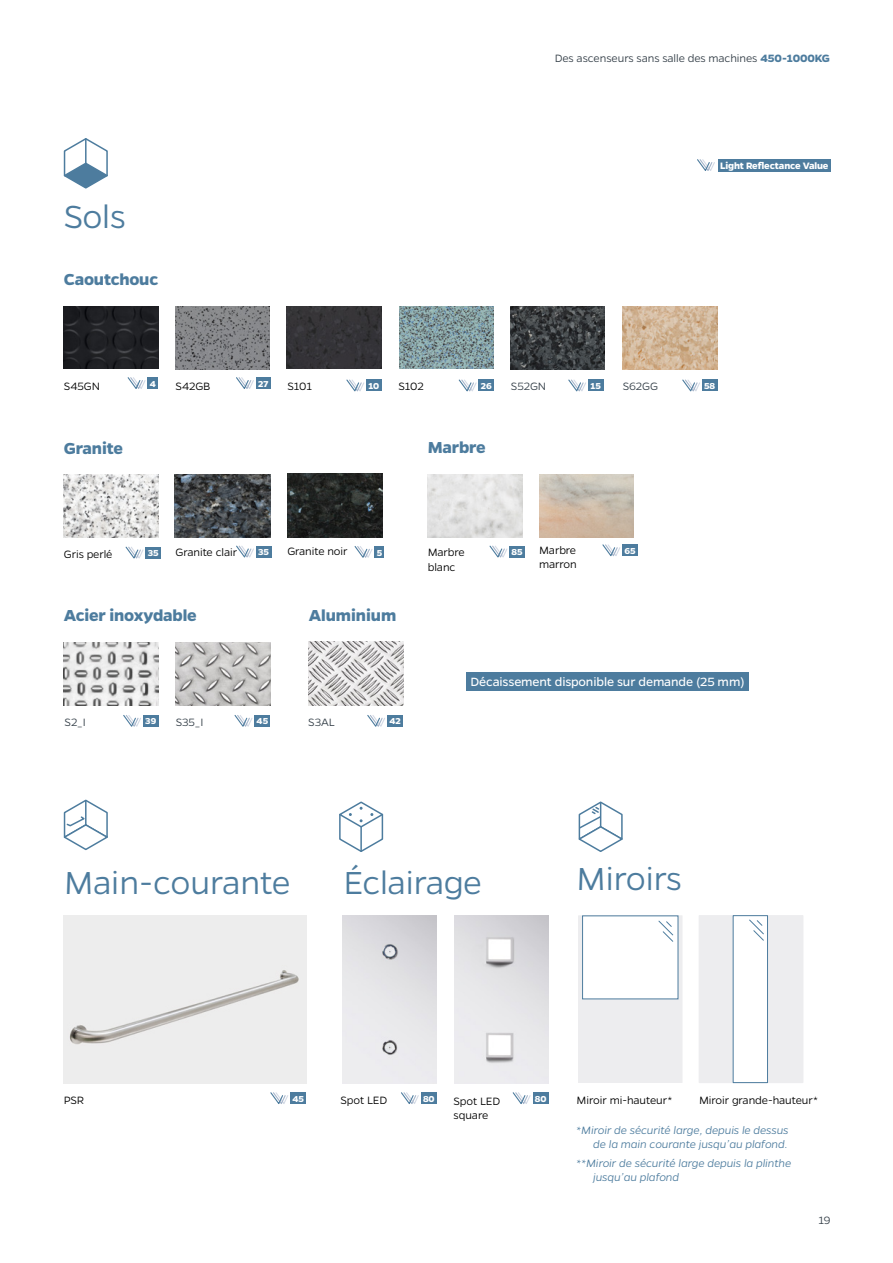
<style>
.page{position:relative;width:893px;height:1263px;background:#fff}
.page>*{position:absolute;margin:0;border:0;box-sizing:border-box;transform-origin:0 0}
.t1{font:300 36px "Gentona";letter-spacing:-.005em;color:#4d7c9e}
.t2{font:700 18px "Gentona";letter-spacing:-.01em;color:#4d7c9e}
.t3{font:13.5px "Gentona";letter-spacing:-.01em;color:#fff}
.t4{font:300 12px/14.4px "Gentona";letter-spacing:-.01em;color:#000}
.t5{font:italic 300 12px/14.4px "Gentona";letter-spacing:-.01em;color:#4d7c9e;text-align:right}
.t6{font:300 12px "Gentona";letter-spacing:-.005em;color:#333e47}
.t7{font:700 10.5px "Gentona";letter-spacing:-.01em;color:#fff}
.t8{font:700 9.75px "Gentona";color:#fff}
.s1{font-weight:700;color:#4d7c9e}
</style>
<div class="page">
<svg style="left:63px;top:799px;width:45px;height:52px"></svg>
<svg style="left:339px;top:801px;width:45px;height:51px"></svg>
<div style="left:64px;top:915px;width:242px;height:168px;background:#ededed"></div>
<img style="left:343px;top:915px;width:93px;height:168px">
<img style="left:455px;top:915px;width:93px;height:168px">
<svg style="left:63px;top:138px;width:45px;height:51px"></svg>
<hr style="left:85px;top:139px;width:2px;height:24px;background:#4d7c9e">
<img style="left:64px;top:306px;width:94px;height:62px">
<img style="left:399px;top:306px;width:94px;height:63px">
<img style="left:287px;top:306px;width:95px;height:63px">
<img style="left:176px;top:306px;width:94px;height:63px">
<div style="left:466px;top:672px;width:283px;height:18px;background:#4d7c9e"></div>
<div style="left:148px;top:377px;width:10px;height:12px;background:#4d7c9e"></div>
<svg style="left:127px;top:377px;width:19px;height:12px"></svg>
<div style="left:256px;top:377px;width:14px;height:12px;background:#4d7c9e"></div>
<svg style="left:236px;top:377px;width:18px;height:12px"></svg>
<div style="left:366px;top:380px;width:15px;height:11px;background:#4d7c9e"></div>
<svg style="left:346px;top:379px;width:18px;height:13px"></svg>
<div style="left:479px;top:380px;width:15px;height:11px;background:#4d7c9e"></div>
<svg style="left:458px;top:379px;width:19px;height:13px"></svg>
<div style="left:588px;top:380px;width:15px;height:11px;background:#4d7c9e"></div>
<svg style="left:568px;top:379px;width:18px;height:13px"></svg>
<div style="left:702px;top:380px;width:15px;height:11px;background:#4d7c9e"></div>
<svg style="left:682px;top:379px;width:18px;height:13px"></svg>
<img style="left:428px;top:474px;width:94px;height:63px">
<img style="left:540px;top:474px;width:94px;height:63px">
<div style="left:509px;top:546px;width:16px;height:11px;background:#4d7c9e"></div>
<svg style="left:489px;top:545px;width:19px;height:13px"></svg>
<div style="left:622px;top:544px;width:16px;height:12px;background:#4d7c9e"></div>
<svg style="left:602px;top:544px;width:18px;height:13px"></svg>
<img style="left:64px;top:474px;width:95px;height:63px">
<img style="left:287px;top:474px;width:95px;height:63px">
<img style="left:175px;top:474px;width:95px;height:63px">
<div style="left:146px;top:547px;width:15px;height:11px;background:#4d7c9e"></div>
<svg style="left:125px;top:546px;width:19px;height:13px"></svg>
<div style="left:143px;top:715px;width:16px;height:12px;background:#4d7c9e"></div>
<svg style="left:123px;top:715px;width:18px;height:12px"></svg>
<div style="left:254px;top:715px;width:16px;height:12px;background:#4d7c9e"></div>
<svg style="left:234px;top:715px;width:19px;height:12px"></svg>
<div style="left:387px;top:715px;width:16px;height:12px;background:#4d7c9e"></div>
<svg style="left:367px;top:715px;width:18px;height:12px"></svg>
<div style="left:256px;top:546px;width:15px;height:11px;background:#4d7c9e"></div>
<svg style="left:236px;top:545px;width:18px;height:13px"></svg>
<div style="left:375px;top:546px;width:9px;height:12px;background:#4d7c9e"></div>
<svg style="left:354px;top:546px;width:19px;height:12px"></svg>
<div style="left:718px;top:159px;width:113px;height:12px;background:#4d7c9e"></div>
<svg style="left:697px;top:159px;width:18px;height:12px"></svg>
<div style="left:290px;top:1092px;width:16px;height:12px;background:#4d7c9e"></div>
<svg style="left:270px;top:1092px;width:18px;height:12px"></svg>
<div style="left:421px;top:1092px;width:16px;height:12px;background:#4d7c9e"></div>
<svg style="left:401px;top:1092px;width:18px;height:12px"></svg>
<div style="left:533px;top:1092px;width:16px;height:12px;background:#4d7c9e"></div>
<svg style="left:512px;top:1092px;width:19px;height:12px"></svg>
<img style="left:623px;top:306px;width:94px;height:63px">
<img style="left:511px;top:306px;width:93px;height:63px">
<img style="left:308px;top:641px;width:95px;height:64px">
<img style="left:64px;top:642px;width:95px;height:63px">
<img style="left:176px;top:642px;width:94px;height:63px">
<svg style="left:578px;top:801px;width:45px;height:51px"></svg>
<div style="left:699px;top:915px;width:104px;height:168px;background:#ededef"></div>
<div style="left:733px;top:915px;width:35px;height:168px;background:#fff;border:1px solid #4d7c9e"></div>
<svg style="left:749px;top:919px;width:15px;height:22px"></svg>
<div style="left:578px;top:915px;width:104px;height:168px;background:#ededef"></div>
<div style="left:582px;top:915px;width:96px;height:84px;background:#fff"></div>
<svg style="left:658px;top:920px;width:16px;height:22px"></svg>
<p class="t6" style="left:555px;top:52px;width:277px">Des ascenseurs sans salle des machines <span class="s1">450-1000KG</span></p>
<h1 class="t1" style="left:64px;top:196px;width:64px">Sols</h1>
<h2 class="t2" style="left:64px;top:269px;width:96px">Caoutchouc</h2>
<p class="t7" style="left:720px;top:160px;width:110px">Light Reflectance Value</p>
<p class="t8" style="left:150px;top:378px;width:8px">4</p>
<p class="t8" style="left:258px;top:378px;width:12px">27</p>
<p class="t8" style="left:368px;top:380px;width:12px">10</p>
<p class="t8" style="left:481px;top:380px;width:12px">26</p>
<p class="t8" style="left:590px;top:380px;width:12px">15</p>
<p class="t8" style="left:704px;top:380px;width:13px">58</p>
<p class="t4" style="left:64px;top:379px;width:38px">S45GN</p>
<p class="t4" style="left:176px;top:379px;width:36px">S42GB</p>
<p class="t4" style="left:287px;top:379px;width:26px">S101</p>
<p class="t4" style="left:398px;top:379px;width:27px">S102</p>
<p class="t6" style="left:511px;top:379px;width:37px">S52GN</p>
<p class="t6" style="left:623px;top:379px;width:37px">S62GG</p>
<h2 class="t2" style="left:64px;top:438px;width:61px">Granite</h2>
<h2 class="t2" style="left:428px;top:436px;width:59px">Marbre</h2>
<p class="t4" style="left:64px;top:547px;width:50px">Gris perlé</p>
<p class="t4" style="left:176px;top:545px;width:63px">Granite clair</p>
<p class="t4" style="left:287px;top:544px;width:62px">Granite noir</p>
<p class="t8" style="left:258px;top:546px;width:12px">35</p>
<p class="t8" style="left:377px;top:547px;width:7px">5</p>
<p class="t8" style="left:148px;top:547px;width:12px">35</p>
<h2 class="t2" style="left:64px;top:605px;width:134px">Acier inoxydable</h2>
<h2 class="t2" style="left:309px;top:605px;width:89px">Aluminium</h2>
<p class="t8" style="left:145px;top:716px;width:13px">39</p>
<p class="t8" style="left:257px;top:716px;width:13px">45</p>
<p class="t8" style="left:389px;top:716px;width:13px">42</p>
<p class="t6" style="left:64px;top:715px;width:23px">S2_I</p>
<p class="t6" style="left:176px;top:715px;width:29px">S35_I</p>
<p class="t6" style="left:308px;top:715px;width:28px">S3AL</p>
<p class="t4" style="left:428px;top:545px;width:38px">Marbre blanc</p>
<p class="t4" style="left:539px;top:543px;width:39px">Marbre marron</p>
<p class="t8" style="left:512px;top:546px;width:13px">85</p>
<p class="t8" style="left:624px;top:545px;width:13px">65</p>
<p class="t3" style="left:471px;top:674px;width:276px">Décaissement disponible sur demande (25 mm)</p>
<h1 class="t1" style="left:64px;top:862px;width:228px">Main-courante</h1>
<h1 class="t1" style="left:343px;top:862px;width:140px">Éclairage</h1>
<h1 class="t1" style="left:576px;top:858px;width:107px">Miroirs</h1>
<p class="t8" style="left:292px;top:1093px;width:13px">45</p>
<p class="t8" style="left:423px;top:1093px;width:13px">80</p>
<p class="t8" style="left:535px;top:1093px;width:13px">80</p>
<p class="t4" style="left:64px;top:1093px;width:22px">PSR</p>
<p class="t4" style="left:341px;top:1093px;width:48px">Spot LED</p>
<p class="t4" style="left:454px;top:1094px;width:48px">Spot LED square</p>
<p class="t4" style="left:577px;top:1093px;width:97px">Miroir mi-hauteur*</p>
<p class="t4" style="left:699px;top:1093px;width:120px">Miroir grande-hauteur*</p>
<p class="t5" style="left:576px;top:1122px;width:214px">*Miroir de sécurité large, depuis le dessus de la main courante jusqu’au plafond.</p>
<p class="t5" style="left:593px;top:1155px;width:200px;text-align:left;text-indent:-17px">**Miroir de sécurité large depuis la plinthe jusqu’au plafond</p>
<p class="t6" style="left:819px;top:1214px;width:14px">19</p>
</div>
